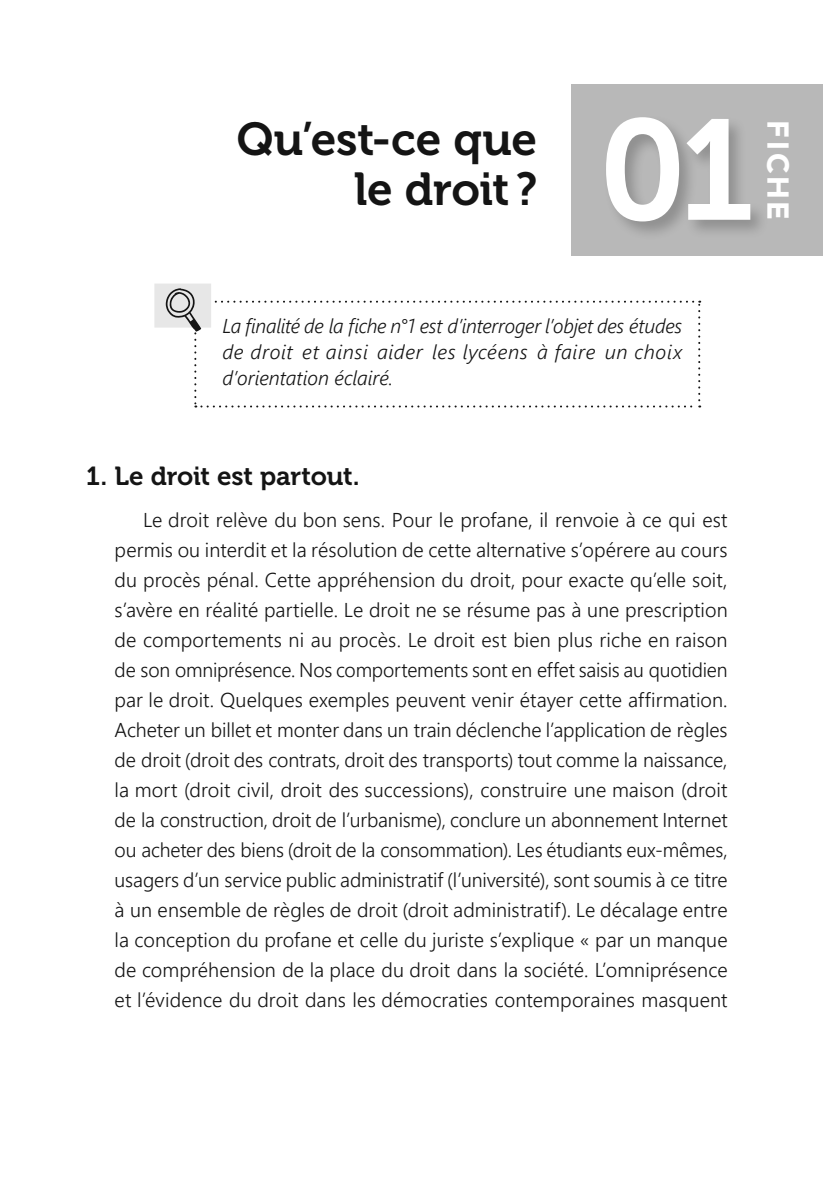
<style>
.page{position:relative;width:823px;height:1191px;background:#fff}
.page>*{position:absolute;margin:0;border:0;box-sizing:border-box;transform-origin:0 0}
.t1{font:142px "Museo 700";color:#fff}
.t2{font:46px/50.6px "Museo 700";letter-spacing:-.01em;color:#141414;text-align:right}
.t3{font:900 30px "Avenir LT Std";letter-spacing:.09em;color:#fff}
.t4{font:26px "Museo 700";letter-spacing:-.01em;color:#141414}
.t5{font:300 20px/30px "Segoe UI";letter-spacing:.005em;color:#141414;text-align:justify}
.t6{font:italic 300 20px/26px "Segoe UI";letter-spacing:.025em;color:#141414;text-align:justify}
</style>
<div class="page">
<div style="left:571px;top:85px;width:251px;height:171px;background:#b8b8b8"></div>
<div style="left:603px;top:114px;width:166px;height:127px;background:#141414;opacity:.25"></div>
<div style="left:154px;top:283px;width:57px;height:44px;background:#e7e7e7"></div>
<svg style="left:166px;top:300px;width:533px;height:107px"></svg>
<h2 class="t2" style="left:237px;top:114px;width:302px">Qu’est-ce que le droit ?</h2>
<h1 class="t1" style="left:598px;top:92px;width:157px">01</h1>
<h3 class="t3" style="left:795px;top:120px;width:102px;rotate:90deg">FICHE</h3>
<p class="t6" style="left:222px;top:310px;width:461px">La finalité de la fiche n°1 est d’interroger l’objet des études de droit et ainsi aider les lycéens à faire un choix d’orientation éclairé.</p>
<h3 class="t4" style="left:86px;top:462px;width:275px">1. Le droit est partout.</h3>
<p class="t5" style="left:115px;top:502px;width:614px;text-indent:28px">Le droit relève du bon sens. Pour le profane, il renvoie à ce qui est permis ou interdit et la résolution de cette alternative s’opérere au cours du procès pénal. Cette appréhension du droit, pour exacte qu’elle soit, s’avère en réalité partielle. Le droit ne se résume pas à une prescription de comportements ni au procès. Le droit est bien plus riche en raison de son omniprésence. Nos comportements sont en effet saisis au quotidien par le droit. Quelques exemples peuvent venir étayer cette affirmation.<br>Acheter un billet et monter dans un train déclenche l’application de règles de droit (droit des contrats, droit des transports) tout comme la naissance, la mort (droit civil, droit des successions), construire une maison (droit de la construction, droit de l’urbanisme), conclure un abonnement Internet ou acheter des biens (droit de la consommation). Les étudiants eux-mêmes, usagers d’un service public administratif (l’université), sont soumis à ce titre à un ensemble de règles de droit (droit administratif). Le décalage entre la conception du profane et celle du juriste s’explique « par un manque de compréhension de la place du droit dans la société. L’omniprésence et l’évidence du droit dans les démocraties contemporaines masquent</p>
</div>
